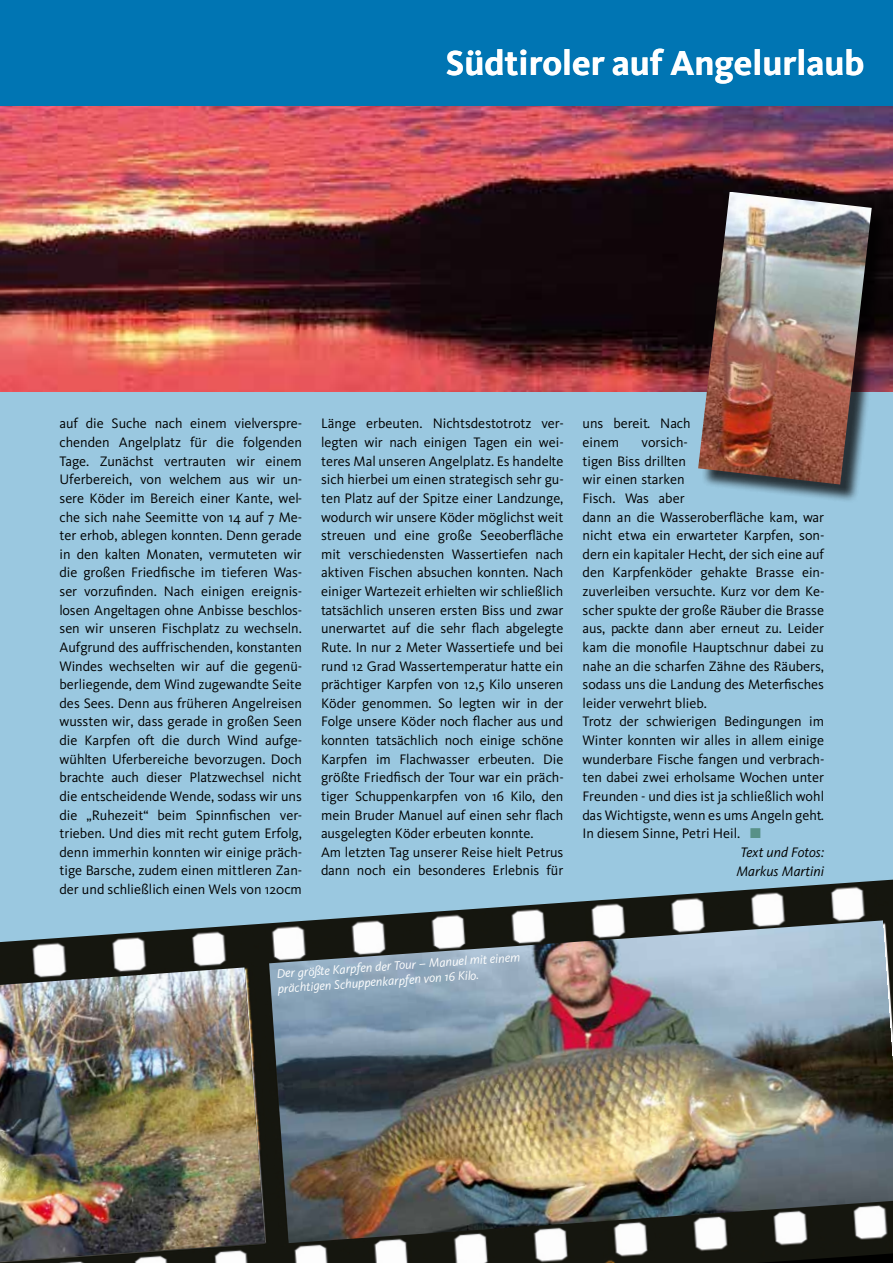
<style>
.page{position:relative;width:893px;height:1263px;background:#9ac8e0}
.page>*{position:absolute;margin:0;border:0;box-sizing:border-box;transform-origin:0 0}
.t1{font:700 36px "Kievit";color:#fff}
.t2{font:14.25px/18.6px "Kievit";color:#000}
.t3{font:italic 14.25px "Kievit";color:#000}
.t4{font:italic 12.75px/15px "Kievit";color:#fff}
.s1{color:#589188}
</style>
<div class="page">
<div style="left:0;top:0;width:893px;height:106px;background:#0075b3"></div>
<img style="left:0;top:106px;width:893px;height:285px">
<img style="left:0;top:880px;width:893px;height:383px">
<img style="left:0;top:967px;width:265px;height:294px">
<div style="left:701px;top:195px;width:189px;height:307px;background:#000;opacity:.75"></div>
<img style="left:698px;top:192px;width:174px;height:292px">
<img style="left:269px;top:920px;width:624px;height:323px">
<h1 class="t1" style="left:446px;top:41px;width:420px">Südtiroler auf Angelurlaub</h1>
<p class="t2" style="left:60px;top:414px;width:244px;text-align:justify">auf die Suche nach einem vielverspre&shy;chenden Angelplatz für die folgenden Tage. Zunächst vertrauten wir einem Uferbereich, von welchem aus wir un&shy;sere Köder im Bereich einer Kante, wel&shy;che sich nahe Seemitte von 14 auf 7 Me&shy;ter erhob, ablegen konnten. Denn gerade in den kalten Monaten, vermuteten wir die großen Friedfische im tieferen Was&shy;ser vorzufinden. Nach einigen ereignis&shy;losen Angeltagen ohne Anbisse beschlos&shy;sen wir unseren Fischplatz zu wechseln.<br>Aufgrund des auffrischenden, konstanten Windes wechselten wir auf die gegenü&shy;berliegende, dem Wind zugewandte Seite des Sees. Denn aus früheren Angelreisen wussten wir, dass gerade in großen Seen die Karpfen oft die durch Wind aufge&shy;wühlten Uferbereiche bevorzugen. Doch brachte auch dieser Platzwechsel nicht die entscheidende Wende, sodass wir uns die „Ruhezeit“ beim Spinnfischen ver&shy;trieben. Und dies mit recht gutem Erfolg, denn immerhin konnten wir einige präch&shy;tige Barsche, zudem einen mittleren Zan&shy;der und schließlich einen Wels von 120cm</p>
<p class="t2" style="left:321px;top:414px;width:244px">Länge erbeuten. Nichtsdestotrotz ver&shy;legten wir nach einigen Tagen ein wei&shy;teres Mal unseren Angelplatz. Es handelte sich hierbei um einen strategisch sehr gu&shy;ten Platz auf der Spitze einer Landzunge, wodurch wir unsere Köder möglichst weit streuen und eine große Seeoberfläche mit verschiedensten Wassertiefen nach aktiven Fischen absuchen konnten. Nach einiger Wartezeit erhielten wir schließlich tatsächlich unseren ersten Biss und zwar unerwartet auf die sehr flach abgelegte Rute. In nur 2 Meter Wassertiefe und bei rund 12 Grad Wassertemperatur hatte ein prächtiger Karpfen von 12,5 Kilo unseren Köder genommen. So legten wir in der Folge unsere Köder noch flacher aus und konnten tatsächlich noch einige schöne Karpfen im Flachwasser erbeuten. Die größte Friedfisch der Tour war ein präch&shy;tiger Schuppenkarpfen von 16 Kilo, den mein Bruder Manuel auf einen sehr flach ausgelegten Köder erbeuten konnte.<br>Am letzten Tag unserer Reise hielt Petrus dann noch ein besonderes Erlebnis für</p>
<p class="t2" style="left:583px;top:415px;width:109px">uns bereit. Nach einem</p>
<p class="t2" style="left:642px;top:433px;width:48px">vorsich-</p>
<p class="t2" style="left:583px;top:452px;width:105px">tigen Biss drillten</p>
<p class="t2" style="left:583px;top:470px;width:104px">wir einen starken</p>
<p class="t2" style="left:583px;top:489px;width:104px">Fisch. Was aber</p>
<p class="t2" style="left:583px;top:508px;width:243px">dann an die Wasseroberfläche kam, war</p>
<p class="t2" style="left:583px;top:526px;width:243px">nicht etwa ein erwarteter Karpfen, son-</p>
<p class="t2" style="left:583px;top:545px;width:243px">dern ein kapitaler Hecht, der sich eine auf</p>
<p class="t2" style="left:583px;top:564px;width:243px">den Karpfenköder gehakte Brasse ein-</p>
<p class="t2" style="left:583px;top:582px;width:243px">zuverleiben versuchte. Kurz vor dem Ke-</p>
<p class="t2" style="left:583px;top:601px;width:243px">scher spukte der große Räuber die Brasse</p>
<p class="t2" style="left:583px;top:619px;width:243px">aus, packte dann aber erneut zu. Leider</p>
<p class="t2" style="left:583px;top:638px;width:243px">kam die monofile Hauptschnur dabei zu</p>
<p class="t2" style="left:583px;top:657px;width:243px">nahe an die scharfen Zähne des Räubers,</p>
<p class="t2" style="left:583px;top:675px;width:243px">sodass uns die Landung des Meterfisches</p>
<p class="t2" style="left:583px;top:694px;width:126px">leider verwehrt blieb.</p>
<p class="t2" style="left:583px;top:713px;width:243px">Trotz der schwierigen Bedingungen im</p>
<p class="t2" style="left:583px;top:731px;width:243px">Winter konnten wir alles in allem einige</p>
<p class="t2" style="left:583px;top:750px;width:243px">wunderbare Fische fangen und verbrach-</p>
<p class="t2" style="left:583px;top:768px;width:243px">ten dabei zwei erholsame Wochen unter</p>
<p class="t2" style="left:583px;top:787px;width:243px">Freunden - und dies ist ja schließlich wohl</p>
<p class="t2" style="left:583px;top:806px;width:243px">das Wichtigste, wenn es ums Angeln geht.</p>
<p class="t2" style="left:583px;top:824px;width:180px">In diesem Sinne, Petri Heil. <span class="s1">■</span></p>
<p class="t3" style="left:740px;top:844px;width:85px">Text und Fotos:</p>
<p class="t3" style="left:736px;top:862px;width:89px">Markus Martini</p>
<p class="t4" style="left:276px;top:966px;width:246px;rotate:-4deg">Der größte Karpfen der Tour – Manuel mit einem prächtigen Schuppenkarpfen von 16 Kilo.</p>
</div>
